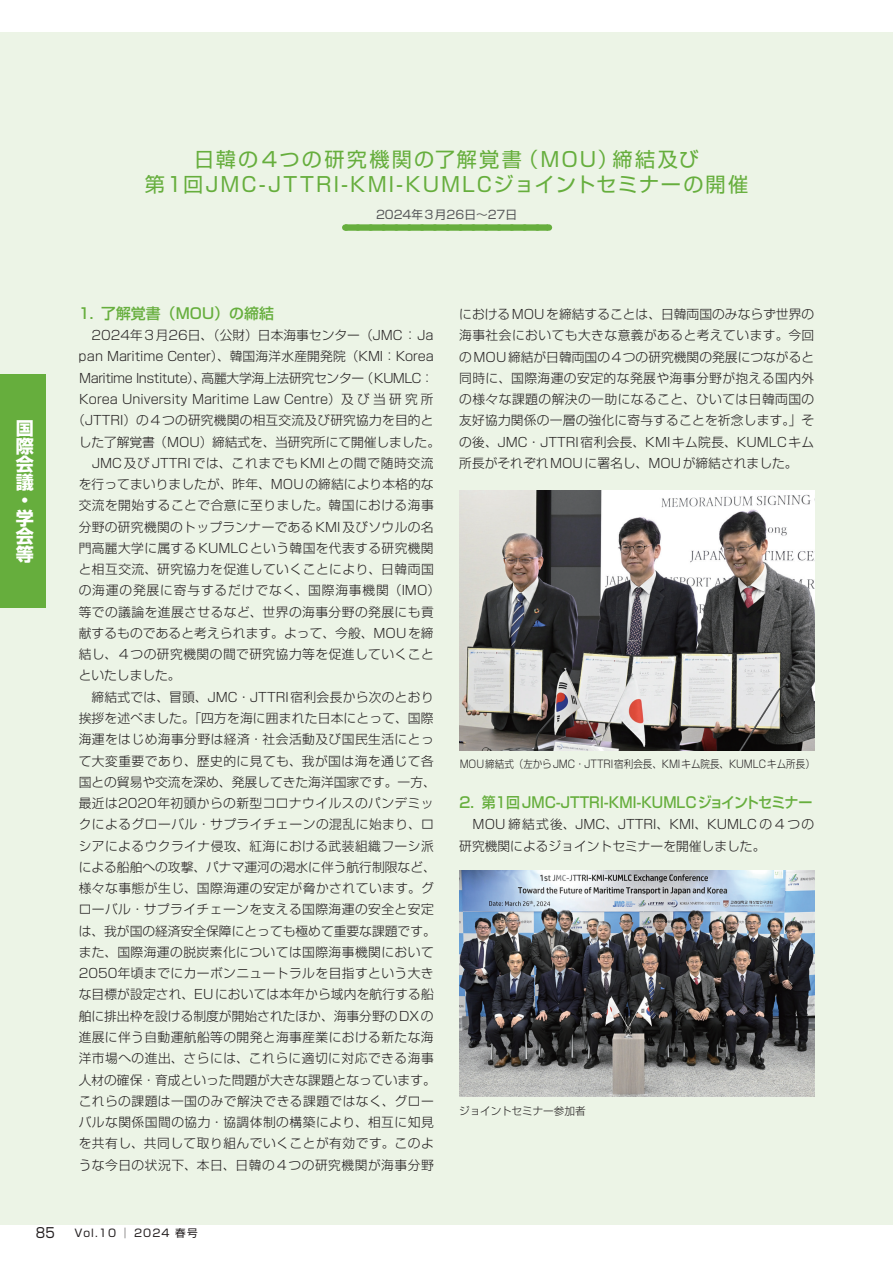
<style>
.page{position:relative;width:893px;height:1263px;background:#fff}
.page>*{position:absolute;margin:0;border:0;box-sizing:border-box;transform-origin:0 0}
.t1{font:20.25px/25.5px "Shin Go Pr 6 N";letter-spacing:.1em;color:#66ae3d;text-align:center}
.t2{font:700 18px/18px "Shin Go Pr 6 N";color:#fff}
.t3{font:500 14.85px "Shin Go Pr 6 N";color:#66ae3d}
.t4{font:13.8px "Shin Go Pr 6 N";color:#231f20;scale:.9 1}
.t5{font:300 12.75px/21.3px "Shin Go Pr 6 N";letter-spacing:.03em;color:#231f20;text-align:justify}
.t6{font:300 12.75px/21.3px "Shin Go Pr 6 N";color:#231f20}
.t7{font:300 12.75px "Shin Go Pr 6 N";letter-spacing:.005em;color:#231f20}
.t8{font:300 12.75px "Shin Go Pr 6 N";letter-spacing:-.04em;color:#231f20}
.t9{font:300 12.75px "Shin Go Pr 6 N";letter-spacing:-.01em;color:#231f20}
.t10{font:300 12.75px "Shin Go Pr 6 N";letter-spacing:-.005em;color:#231f20}
.t11{font:300 12.75px "Shin Go Pr 6 N";letter-spacing:.05em;color:#231f20}
.t12{font:300 12.75px "Shin Go Pr 6 N";letter-spacing:.065em;color:#231f20}
.t13{font:300 12.75px "Shin Go Pr 6 N";letter-spacing:.01em;color:#231f20}
.t14{font:11.7px "Shin Go Pr 6 N";color:#57585a}
.t15{font:300 10.65px "Shin Go Pr 6 N";letter-spacing:-.005em;color:#231f20;scale:.9 1}
.t16{font:10.65px "Shin Go Pr 6 N";letter-spacing:.1em;color:#231f20}
.t17{font:300 10.65px "Shin Go Pr 6 N";letter-spacing:-.005em;color:#231f20}
</style>
<div class="page">
<div style="left:0;top:32px;width:893px;height:1192px;background:#ecf4e6"></div>
<div style="left:345px;top:224px;width:203px;height:7px;background:#66ae3d"></div>
<svg style="left:358px;top:224px;width:184px;height:7px"></svg>
<img style="left:459px;top:491px;width:355px;height:259px">
<img style="left:459px;top:870px;width:355px;height:227px">
<div style="left:0;top:374px;width:46px;height:234px;background:#66ae3d"></div>
<h2 class="t2" style="left:16px;top:419px;width:19px">国際会議・学会等</h2>
<h1 class="t1" style="left:145px;top:145px;width:605px">日韓の４つの研究機関の了解覚書（MOU）締結及び<br>第１回JMC-JTTRI-KMI-KUMLCジョイントセミナーの開催</h1>
<p class="t14" style="left:376px;top:205px;width:143px">2024年３月26日～27日</p>
<p class="t3" style="left:77px;top:301px;width:199px">１．了解覚書（MOU）の締結</p>
<p class="t6" style="left:91px;top:324px;width:346px">2024年３月26日、（公財）日本海事センター（JMC：Ｊａ</p>
<p class="t9" style="left:76px;top:346px;width:359px">ｐａｎ Maritime Center）、韓国海洋水産開発院（KMI：Korea</p>
<p class="t8" style="left:79px;top:367px;width:356px">Maritime Institute）、高麗大学海上法研究センター（ＫＵＭＬＣ：</p>
<p class="t6" style="left:79px;top:387px;width:356px">Korea University Maritime Law Centre）及び当研究所</p>
<p class="t5" style="left:72px;top:409px;width:363px">（JTTRI）の４つの研究機関の相互交流及び研究協力を目的と</p>
<p class="t10" style="left:79px;top:431px;width:363px">した了解覚書（MOU）締結式を、当研究所にて開催しました。</p>
<p class="t11" style="left:92px;top:452px;width:343px">JMC及びJTTRIでは、これまでもKMIとの間で随時交流</p>
<p class="t7" style="left:79px;top:474px;width:357px">を行ってまいりましたが、昨年、MOUの締結により本格的な</p>
<p class="t5" style="left:79px;top:494px;width:357px">交流を開始することで合意に至りました。韓国における海事</p>
<p class="t5" style="left:79px;top:515px;width:356px">分野の研究機関のトップランナーであるKMI及びソウルの名</p>
<p class="t5" style="left:79px;top:536px;width:357px">門高麗大学に属するKUMLCという韓国を代表する研究機関</p>
<p class="t5" style="left:79px;top:557px;width:357px">と相互交流、研究協力を促進していくことにより、日韓両国</p>
<p class="t12" style="left:79px;top:580px;width:363px">の海運の発展に寄与するだけでなく、国際海事機関（IMO）</p>
<p class="t5" style="left:79px;top:600px;width:357px">等での議論を進展させるなど、世界の海事分野の発展にも貢</p>
<p class="t7" style="left:79px;top:623px;width:356px">献するものであると考えられます。よって、今般、MOUを締</p>
<p class="t5" style="left:79px;top:642px;width:357px">結し、４つの研究機関の間で研究協力等を促進していくこと</p>
<p class="t6" style="left:79px;top:664px;width:104px">といたしました。</p>
<p class="t5" style="left:91px;top:685px;width:344px">締結式では、冒頭、JMC・JTTRI宿利会長から次のとおり</p>
<p class="t5" style="left:79px;top:706px;width:356px">挨拶を述べました。「四方を海に囲まれた日本にとって、国際</p>
<p class="t5" style="left:79px;top:728px;width:357px">海運をはじめ海事分野は経済・社会活動及び国民生活にとっ</p>
<p class="t5" style="left:79px;top:749px;width:357px">て大変重要であり、歴史的に見ても、我が国は海を通じて各</p>
<p class="t6" style="left:79px;top:770px;width:359px">国との貿易や交流を深め、発展してきた海洋国家です。一方、</p>
<p class="t5" style="left:79px;top:791px;width:356px">最近は2020年初頭からの新型コロナウイルスのパンデミッ</p>
<p class="t5" style="left:79px;top:813px;width:357px">クによるグローバル・サプライチェーンの混乱に始まり、ロ</p>
<p class="t5" style="left:79px;top:834px;width:357px">シアによるウクライナ侵攻、紅海における武装組織フーシ派</p>
<p class="t6" style="left:79px;top:855px;width:359px">による船舶への攻撃、パナマ運河の渇水に伴う航行制限など、</p>
<p class="t5" style="left:79px;top:876px;width:357px">様々な事態が生じ、国際海運の安定が脅かされています。グ</p>
<p class="t5" style="left:79px;top:898px;width:357px">ローバル・サプライチェーンを支える国際海運の安全と安定</p>
<p class="t6" style="left:79px;top:919px;width:359px">は、我が国の経済安全保障にとっても極めて重要な課題です。</p>
<p class="t5" style="left:79px;top:940px;width:357px">また、国際海運の脱炭素化については国際海事機関において</p>
<p class="t5" style="left:79px;top:961px;width:356px">2050年頃までにカーボンニュートラルを目指すという大き</p>
<p class="t13" style="left:79px;top:984px;width:357px">な目標が設定され、EUにおいては本年から域内を航行する船</p>
<p class="t6" style="left:79px;top:1004px;width:356px">舶に排出枠を設ける制度が開始されたほか、海事分野のDXの</p>
<p class="t5" style="left:79px;top:1025px;width:357px">進展に伴う自動運航船等の開発と海事産業における新たな海</p>
<p class="t5" style="left:79px;top:1047px;width:357px">洋市場への進出、さらには、これらに適切に対応できる海事</p>
<p class="t6" style="left:79px;top:1068px;width:359px">人材の確保・育成といった問題が大きな課題となっています。</p>
<p class="t5" style="left:79px;top:1089px;width:357px">これらの課題は一国のみで解決できる課題ではなく、グロー</p>
<p class="t5" style="left:79px;top:1110px;width:357px">バルな関係国間の協力・協調体制の構築により、相互に知見</p>
<p class="t5" style="left:79px;top:1132px;width:357px">を共有し、共同して取り組んでいくことが有効です。このよ</p>
<p class="t5" style="left:79px;top:1153px;width:357px">うな今日の状況下、本日、日韓の４つの研究機関が海事分野</p>
<p class="t5" style="left:459px;top:302px;width:357px">におけるMOUを締結することは、日韓両国のみならず世界の海事社会においても大きな意義があると考えています。今回のMOU締結が日韓両国の４つの研究機関の発展につながると同時に、国際海運の安定的な発展や海事分野が抱える国内外の様々な課題の解決の一助になること、ひいては日韓両国の友好協力関係の一層の強化に寄与することを祈念します。」その後、JMC・JTTRI宿利会長、KMIキム院長、KUMLCキム所長がそれぞれMOUに署名し、MOUが締結されました。</p>
<p class="t15" style="left:460px;top:755px;width:396px">MOU締結式（左からJMC・JTTRI宿利会長、KMIキム院長、KUMLCキム所長）</p>
<p class="t3" style="left:457px;top:790px;width:356px">２．第１回JMC-JTTRI-KMI-KUMLCジョイントセミナー</p>
<p class="t6" style="left:459px;top:813px;width:357px;text-indent:13px">MOU 締結式後、JMC、JTTRI、KMI、KUMLC の４つの研究機関によるジョイントセミナーを開催しました。</p>
<p class="t17" style="left:459px;top:1102px;width:128px">ジョイントセミナー参加者</p>
<p class="t4" style="left:36px;top:1221px;width:22px">85</p>
<p class="t16" style="left:74px;top:1224px;width:125px">Vol.10 │ 2024 春号</p>
</div>
